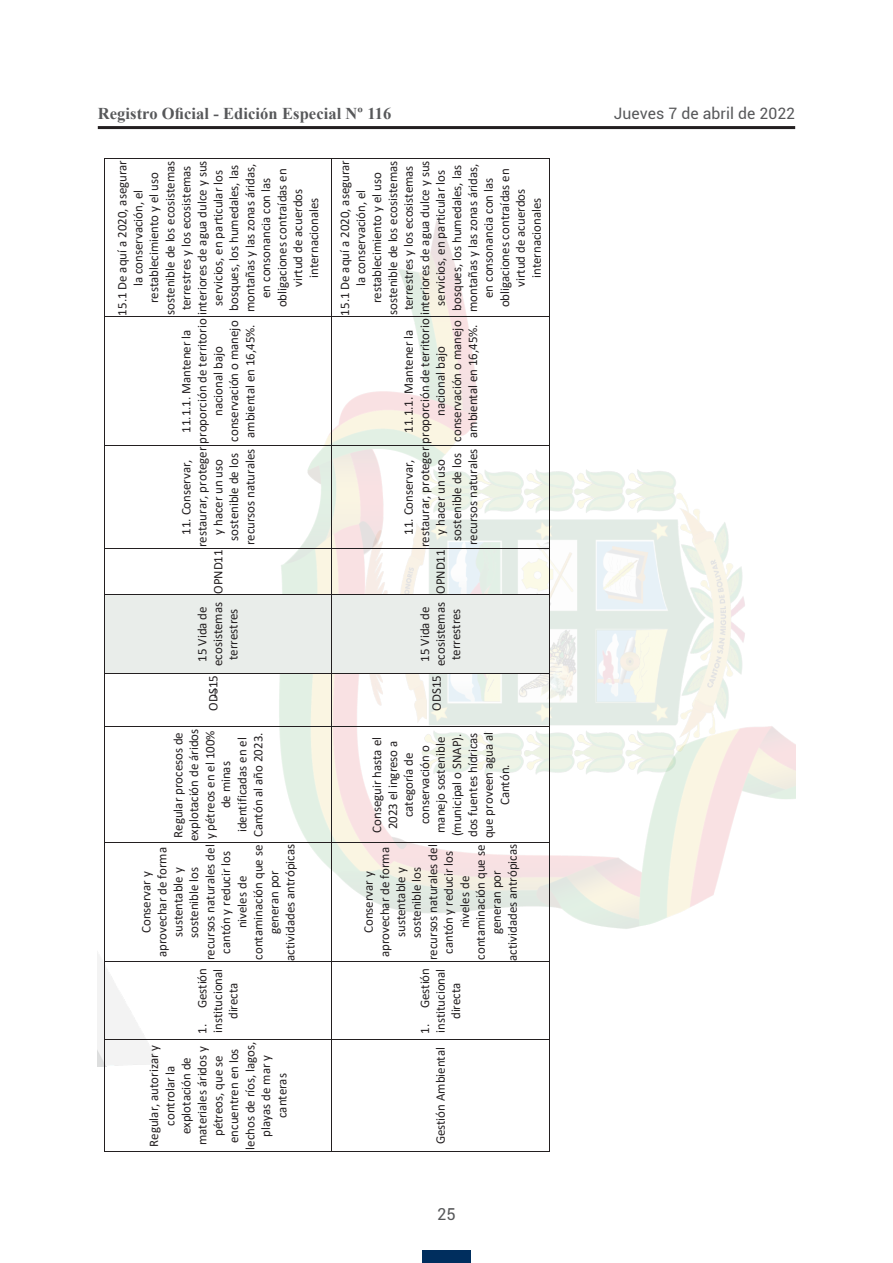
<style>
.page{position:relative;width:893px;height:1263px;background:#fff}
.page>*{position:absolute;margin:0;border:0;box-sizing:border-box;transform-origin:0 0}
.t1{font:700 16.5px "Times New Roman";letter-spacing:.005em;color:#57585a}
.t2{font:16.5px "Roboto";color:#57585a}
.t3{font:15.75px "Roboto";letter-spacing:.005em;color:#57585a}
.t4{font:13.05px/16px "Calibri";color:#231f20;text-align:center}
</style>
<div class="page">
<hr style="left:98px;top:126px;width:697px;height:3px;background:#231f20">
<div style="left:422px;top:1250px;width:49px;height:13px;background:#002e5e"></div>
<img style="left:98px;top:220px;width:697px;height:846px">
<div style="left:105px;top:595px;width:226px;height:78px;background:#e9edea"></div>
<hr style="left:104px;top:1040px;width:1px;height:111px;background:#231f20">
<hr style="left:104px;top:962px;width:1px;height:78px;background:#231f20">
<hr style="left:104px;top:843px;width:1px;height:118px;background:#231f20">
<hr style="left:104px;top:727px;width:1px;height:115px;background:#231f20">
<hr style="left:104px;top:674px;width:1px;height:52px;background:#231f20">
<hr style="left:104px;top:595px;width:1px;height:78px;background:#231f20">
<hr style="left:104px;top:549px;width:1px;height:45px;background:#231f20">
<hr style="left:104px;top:445px;width:1px;height:103px;background:#231f20">
<hr style="left:104px;top:317px;width:1px;height:128px;background:#231f20">
<hr style="left:104px;top:159px;width:1px;height:158px;background:#231f20">
<hr style="left:105px;top:1151px;width:226px;height:1px;background:#231f20">
<hr style="left:105px;top:1040px;width:226px;height:1px;background:#231f20">
<hr style="left:105px;top:961px;width:226px;height:1px;background:#231f20">
<hr style="left:105px;top:842px;width:226px;height:1px;background:#231f20">
<hr style="left:105px;top:726px;width:226px;height:1px;background:#231f20">
<hr style="left:105px;top:673px;width:226px;height:1px;background:#231f20">
<hr style="left:105px;top:594px;width:226px;height:1px;background:#231f20">
<hr style="left:105px;top:548px;width:226px;height:1px;background:#231f20">
<hr style="left:105px;top:445px;width:226px;height:1px;background:#231f20">
<hr style="left:105px;top:317px;width:226px;height:1px;background:#231f20">
<hr style="left:105px;top:158px;width:226px;height:1px;background:#231f20">
<div style="left:332px;top:595px;width:217px;height:78px;background:#e9edea"></div>
<hr style="left:331px;top:1040px;width:1px;height:111px;background:#231f20">
<hr style="left:331px;top:962px;width:1px;height:78px;background:#231f20">
<hr style="left:331px;top:843px;width:1px;height:118px;background:#231f20">
<hr style="left:331px;top:727px;width:1px;height:115px;background:#231f20">
<hr style="left:331px;top:674px;width:1px;height:52px;background:#231f20">
<hr style="left:331px;top:595px;width:1px;height:78px;background:#231f20">
<hr style="left:331px;top:549px;width:1px;height:45px;background:#231f20">
<hr style="left:331px;top:445px;width:1px;height:103px;background:#231f20">
<hr style="left:331px;top:317px;width:1px;height:128px;background:#231f20">
<hr style="left:331px;top:159px;width:1px;height:158px;background:#231f20">
<hr style="left:332px;top:1151px;width:217px;height:1px;background:#231f20">
<hr style="left:549px;top:1040px;width:1px;height:111px;background:#231f20">
<hr style="left:332px;top:1040px;width:217px;height:1px;background:#231f20">
<hr style="left:549px;top:962px;width:1px;height:78px;background:#231f20">
<hr style="left:332px;top:961px;width:217px;height:1px;background:#231f20">
<hr style="left:549px;top:843px;width:1px;height:118px;background:#231f20">
<hr style="left:332px;top:842px;width:217px;height:1px;background:#231f20">
<hr style="left:549px;top:727px;width:1px;height:115px;background:#231f20">
<hr style="left:332px;top:726px;width:217px;height:1px;background:#231f20">
<hr style="left:549px;top:674px;width:1px;height:52px;background:#231f20">
<hr style="left:332px;top:673px;width:217px;height:1px;background:#231f20">
<hr style="left:549px;top:595px;width:1px;height:78px;background:#231f20">
<hr style="left:332px;top:594px;width:217px;height:1px;background:#231f20">
<hr style="left:549px;top:549px;width:1px;height:45px;background:#231f20">
<hr style="left:332px;top:548px;width:217px;height:1px;background:#231f20">
<hr style="left:549px;top:445px;width:1px;height:103px;background:#231f20">
<hr style="left:332px;top:445px;width:217px;height:1px;background:#231f20">
<hr style="left:549px;top:317px;width:1px;height:128px;background:#231f20">
<hr style="left:332px;top:317px;width:217px;height:1px;background:#231f20">
<hr style="left:549px;top:159px;width:1px;height:158px;background:#231f20">
<hr style="left:332px;top:158px;width:217px;height:1px;background:#231f20">
<p class="t1" style="left:98px;top:102px;width:295px">Registro Oficial - Edición Especial Nº 116</p>
<p class="t3" style="left:614px;top:102px;width:183px">Jueves 7 de abril de 2022</p>
<p class="t4" style="left:114px;top:315px;width:157px;rotate:-90deg">15.1 De aquí a 2020, asegurar la conservación, el restablecimiento y el uso sostenible de los ecosistemas terrestres y los ecosistemas</p>
<p class="t4" style="left:210px;top:312px;width:150px;rotate:-90deg">servicios, en particular los bosques, los humedales, las montañas y las zonas áridas, en consonancia con las obligaciones contraídas en virtud de acuerdos internacionales</p>
<p class="t4" style="left:194px;top:547px;width:388px;rotate:-90deg">restaurar, proteger proporción de territorio interiores de agua dulce y sus</p>
<p class="t4" style="left:178px;top:433px;width:105px;rotate:-90deg">11.1.1. Mantener la</p>
<p class="t4" style="left:210px;top:442px;width:123px;rotate:-90deg">nacional bajo conservación o manejo ambiental en 16,45%.</p>
<p class="t4" style="left:210px;top:535px;width:77px;rotate:-90deg">y hacer un uso</p>
<p class="t4" style="left:226px;top:541px;width:89px;rotate:-90deg">sostenible de los</p>
<p class="t4" style="left:242px;top:545px;width:98px;rotate:-90deg">recursos naturales</p>
<p class="t4" style="left:178px;top:535px;width:77px;rotate:-90deg">11. Conservar,</p>
<p class="t4" style="left:210px;top:594px;width:46px;rotate:-90deg">OPND11</p>
<p class="t4" style="left:194px;top:666px;width:65px;line-height:15.6px;rotate:-90deg">15 Vida de ecosistemas terrestres</p>
<p class="t4" style="left:205px;top:711px;width:37px;rotate:-90deg">ODS15</p>
<p class="t4" style="left:206px;top:699px;width:13px;rotate:-90deg">—</p>
<p class="t4" style="left:170px;top:841px;width:114px;text-align:left;rotate:-90deg">Regular procesos de explotación de áridos</p>
<p class="t4" style="left:218px;top:837px;width:106px;rotate:-90deg">de minas identificadas en el<br>Cantón al año 2023.</p>
<p class="t4" style="left:202px;top:960px;width:231px;rotate:-90deg">recursos naturales del y pétreos en el 100%</p>
<p class="t4" style="left:282px;top:961px;width:118px;rotate:-90deg">actividades antrópicas</p>
<p class="t4" style="left:250px;top:960px;width:116px;rotate:-90deg">contaminación que se</p>
<p class="t4" style="left:154px;top:957px;width:112px;rotate:-90deg">aprovechar de forma</p>
<p class="t4" style="left:218px;top:954px;width:105px;rotate:-90deg">cantón y reducir los</p>
<p class="t4" style="left:170px;top:937px;width:71px;rotate:-90deg">sustentable y</p>
<p class="t4" style="left:186px;top:938px;width:73px;rotate:-90deg">sostenible los</p>
<p class="t4" style="left:266px;top:934px;width:65px;rotate:-90deg">generan por</p>
<p class="t4" style="left:138px;top:933px;width:63px;rotate:-90deg">Conservar y</p>
<p class="t4" style="left:234px;top:928px;width:54px;rotate:-90deg">niveles de</p>
<p class="t4" style="left:194px;top:1034px;width:68px;line-height:15.6px;rotate:-90deg">1. Gestión institucional directa</p>
<p class="t4" style="left:146px;top:1150px;width:110px;rotate:-90deg">Regular, autorizar y controlar la explotación de materiales áridos y pétreos, que se encuentren en los lechos de ríos, lagos, playas de mar y canteras</p>
<p class="t4" style="left:336px;top:315px;width:157px;rotate:-90deg">15.1 De aquí a 2020, asegurar la conservación, el restablecimiento y el uso sostenible de los ecosistemas terrestres y los ecosistemas</p>
<p class="t4" style="left:432px;top:312px;width:150px;rotate:-90deg">servicios, en particular los bosques, los humedales, las montañas y las zonas áridas, en consonancia con las obligaciones contraídas en virtud de acuerdos internacionales</p>
<p class="t4" style="left:416px;top:547px;width:388px;rotate:-90deg">restaurar, proteger proporción de territorio interiores de agua dulce y sus</p>
<p class="t4" style="left:400px;top:433px;width:105px;rotate:-90deg">11.1.1. Mantener la</p>
<p class="t4" style="left:432px;top:442px;width:123px;rotate:-90deg">nacional bajo conservación o manejo ambiental en 16,45%.</p>
<p class="t4" style="left:432px;top:535px;width:77px;rotate:-90deg">y hacer un uso</p>
<p class="t4" style="left:448px;top:541px;width:89px;rotate:-90deg">sostenible de los</p>
<p class="t4" style="left:464px;top:545px;width:98px;rotate:-90deg">recursos naturales</p>
<p class="t4" style="left:400px;top:535px;width:77px;rotate:-90deg">11. Conservar,</p>
<p class="t4" style="left:432px;top:594px;width:46px;rotate:-90deg">OPND11</p>
<p class="t4" style="left:417px;top:666px;width:65px;line-height:15.6px;rotate:-90deg">15 Vida de ecosistemas terrestres</p>
<p class="t4" style="left:428px;top:711px;width:37px;rotate:-90deg">ODS15</p>
<p class="t4" style="left:368px;top:838px;width:108px;rotate:-90deg">Conseguir hasta el<br>2023 el ingreso a categoría de conservación o manejo sostenible (municipal o SNAP). dos fuentes hídricas que proveen agua al<br>Cantón.</p>
<p class="t4" style="left:360px;top:961px;width:118px;rotate:-90deg">Conservar y aprovechar de forma sustentable y sostenible los recursos naturales del cantón y reducir los niveles de contaminación que se generan por actividades antrópicas</p>
<p class="t4" style="left:417px;top:1034px;width:68px;line-height:15.6px;rotate:-90deg">1. Gestión institucional directa</p>
<p class="t4" style="left:432px;top:1144px;width:99px;rotate:-90deg">Gestión Ambiental</p>
<p class="t2" style="left:437px;top:1203px;width:20px">25</p>
</div>
